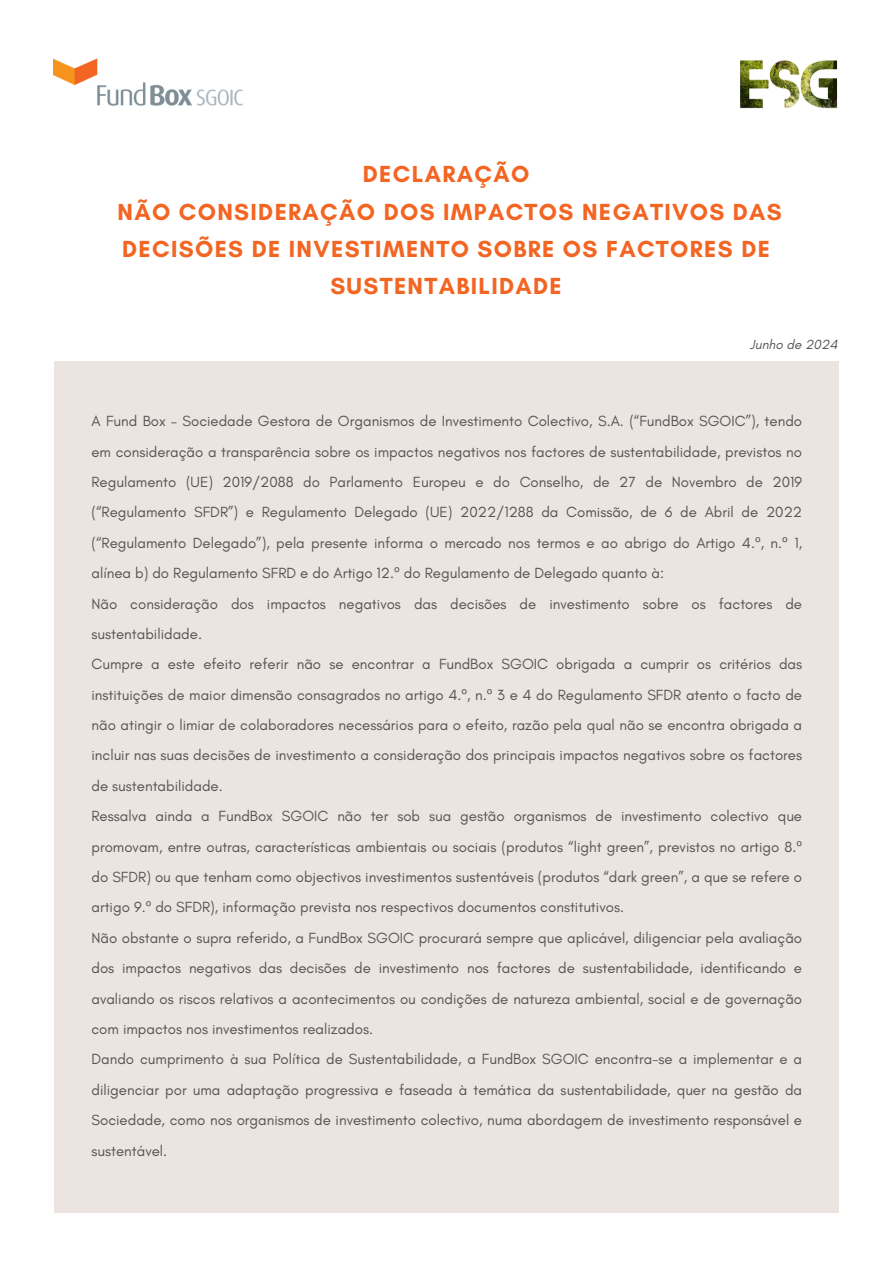
<style>
.page{position:relative;width:894px;height:1264px;background:#fff}
.page>*{position:absolute;margin:0;border:0;box-sizing:border-box;transform-origin:0 0}
.t1{font:700 23.7px/37.2px "Glacial Indifference";letter-spacing:.055em;color:#f26522;text-align:center}
.t2{font:15px/30.3px "Glacial Indifference";color:#545454;text-align:justify}
.t3{font:italic 13.5px "Glacial Indifference";color:#545454}
.s1{font-family:"Noto Sans"}
</style>
<div class="page">
<div style="left:54px;top:361px;width:784px;height:851px;background:#ece4e0"></div>
<img style="left:53px;top:58px;width:190px;height:48px">
<img style="left:740px;top:60px;width:98px;height:49px">
<p class="t1" style="left:117px;top:155px;width:665px">DECLARAÇÃO<br>NÃO CONSIDERAÇÃO DOS IMPACTOS NEGATIVOS DAS<br>DECISÕES DE INVESTIMENTO SOBRE OS FACTORES DE<br>SUSTENTABILIDADE</p>
<p class="t3" style="left:749px;top:336px;width:89px">Junho de 2024</p>
<h1 class="t2" style="left:91px;top:406px;width:712px">A Fund Box – Sociedade Gestora de Organismos de Investimento Colectivo, S.A. (“FundBox SGOIC”), tendo em consideração a transparência sobre os impactos negativos nos factores de sustentabilidade, previstos no Regulamento (UE) 2019/2088 do Parlamento Europeu e do Conselho, de 27 de Novembro de 2019 (“Regulamento SFDR”) e Regulamento Delegado (UE) 2022/1288 da Comissão, de 6 de Abril de 2022 (“Regulamento Delegado”), pela presente informa o mercado nos termos e ao abrigo do Artigo 4.<span class="s1">º</span>, n.<span class="s1">º</span> 1, alínea b) do Regulamento SFRD e do Artigo 12.<span class="s1">º</span> do Regulamento de Delegado quanto à:</h1>
<p class="t2" style="left:91px;top:588px;width:712px">Não consideração dos impactos negativos das decisões de investimento sobre os factores de sustentabilidade.</p>
<p class="t2" style="left:91px;top:649px;width:712px">Cumpre a este efeito referir não se encontrar a FundBox SGOIC obrigada a cumprir os critérios das instituições de maior dimensão consagrados no artigo 4.<span class="s1">º</span>, n.<span class="s1">º</span> 3 e 4 do Regulamento SFDR atento o facto de não atingir o limiar de colaboradores necessários para o efeito, razão pela qual não se encontra obrigada a incluir nas suas decisões de investimento a consideração dos principais impactos negativos sobre os factores de sustentabilidade.</p>
<p class="t2" style="left:91px;top:800px;width:712px">Ressalva ainda a FundBox SGOIC não ter sob sua gestão organismos de investimento colectivo que promovam, entre outras, características ambientais ou sociais (produtos “light green”, previstos no artigo 8.<span class="s1">º </span>do SFDR) ou que tenham como objectivos investimentos sustentáveis (produtos “dark green”, a que se refere o artigo 9.<span class="s1">º</span> do SFDR), informação prevista nos respectivos documentos constitutivos.</p>
<p class="t2" style="left:91px;top:922px;width:712px">Não obstante o supra referido, a FundBox SGOIC procurará sempre que aplicável, diligenciar pela avaliação dos impactos negativos das decisões de investimento nos factores de sustentabilidade, identificando e avaliando os riscos relativos a acontecimentos ou condições de natureza ambiental, social e de governação com impactos nos investimentos realizados.</p>
<p class="t2" style="left:91px;top:1043px;width:712px">Dando cumprimento à sua Política de Sustentabilidade, a FundBox SGOIC encontra-se a implementar e a diligenciar por uma adaptação progressiva e faseada à temática da sustentabilidade, quer na gestão da Sociedade, como nos organismos de investimento colectivo, numa abordagem de investimento responsável e sustentável.</p>
</div>
